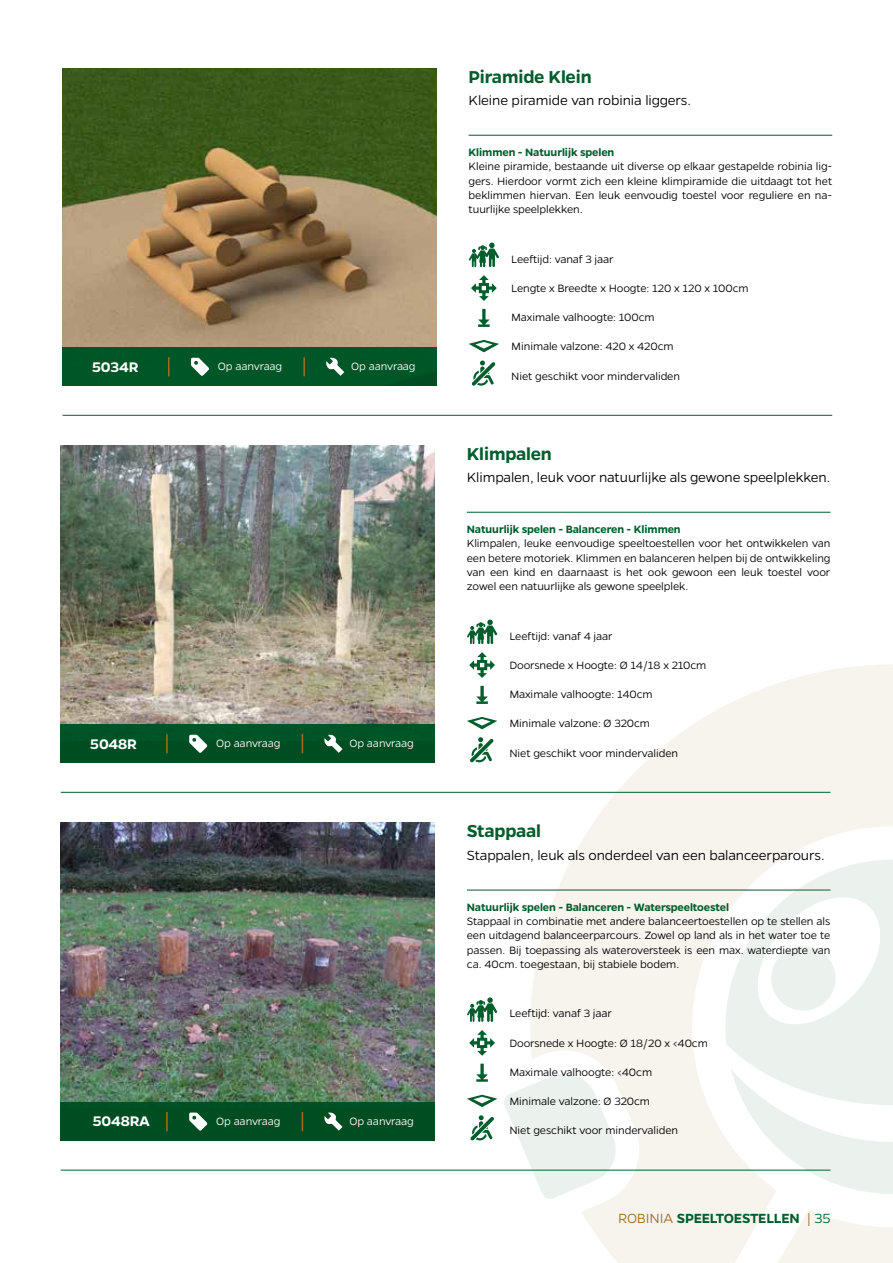
<style>
.page{position:relative;width:893px;height:1263px;background:#fff}
.page>*{position:absolute;margin:0;border:0;box-sizing:border-box;transform-origin:0 0}
.t1{font:600 19.5px "Gentona";letter-spacing:-.01em;color:#005d2c}
.t2{font:600 15.75px "Gentona";color:#fff}
.t3{font:300 15px "Gentona";letter-spacing:-.01em;color:#000}
.t4{font:600 15px "Gentona";letter-spacing:-.02em;color:#005d2c}
.t5{font:300 12px/14.4px "Gentona";letter-spacing:-.01em;color:#000;text-align:justify}
.t6{font:600 12px "Gentona";letter-spacing:-.01em;color:#005d2c}
.t7{font:300 12px "Gentona";letter-spacing:-.01em;color:#fff}
.s1{font-weight:300;color:#a16e21}
.s2{font-weight:300}
</style>
<div class="page">
<svg style="left:525px;top:665px;width:368px;height:598px;fill:#f7f3ed"></svg>
<svg style="left:503px;top:1069px;width:117px;height:131px"></svg>
<svg style="left:725px;top:859px;width:168px;height:335px"></svg>
<hr style="left:61px;top:792px;width:769px;height:1px;background:#005d2c">
<img style="left:61px;top:445px;width:374px;height:280px">
<div style="left:61px;top:725px;width:374px;height:38px;background:#004d22"></div>
<svg style="left:324px;top:734px;width:19px;height:19px"></svg>
<svg style="left:302px;top:734px;width:1px;height:19px"></svg>
<svg style="left:189px;top:735px;width:18px;height:18px"></svg>
<svg style="left:166px;top:734px;width:2px;height:19px"></svg>
<svg style="left:470px;top:737px;width:24px;height:25px"></svg>
<svg style="left:467px;top:717px;width:30px;height:12px"></svg>
<svg style="left:476px;top:686px;width:12px;height:18px"></svg>
<svg style="left:469px;top:652px;width:26px;height:26px"></svg>
<svg style="left:467px;top:620px;width:30px;height:24px"></svg>
<hr style="left:467px;top:512px;width:363px;height:1px;background:#005d2c">
<hr style="left:63px;top:415px;width:769px;height:1px;background:#005d2c">
<img style="left:63px;top:68px;width:374px;height:280px">
<div style="left:63px;top:348px;width:374px;height:38px;background:#005627"></div>
<svg style="left:326px;top:358px;width:18px;height:18px"></svg>
<svg style="left:303px;top:357px;width:2px;height:19px"></svg>
<svg style="left:191px;top:358px;width:18px;height:18px"></svg>
<svg style="left:168px;top:357px;width:1px;height:19px"></svg>
<svg style="left:472px;top:360px;width:23px;height:26px"></svg>
<svg style="left:469px;top:340px;width:30px;height:12px"></svg>
<svg style="left:478px;top:309px;width:12px;height:18px"></svg>
<svg style="left:471px;top:275px;width:26px;height:26px"></svg>
<svg style="left:469px;top:243px;width:30px;height:24px"></svg>
<hr style="left:469px;top:135px;width:363px;height:1px;background:#005d2c">
<hr style="left:61px;top:1170px;width:769px;height:1px;background:#005d2c">
<img style="left:61px;top:823px;width:374px;height:279px">
<div style="left:61px;top:1102px;width:374px;height:39px;background:#004d22"></div>
<svg style="left:324px;top:1112px;width:19px;height:18px"></svg>
<svg style="left:302px;top:1112px;width:1px;height:19px"></svg>
<svg style="left:189px;top:1112px;width:18px;height:19px"></svg>
<svg style="left:166px;top:1112px;width:2px;height:19px"></svg>
<svg style="left:470px;top:1115px;width:24px;height:25px"></svg>
<svg style="left:467px;top:1095px;width:30px;height:12px"></svg>
<svg style="left:476px;top:1064px;width:12px;height:18px"></svg>
<svg style="left:469px;top:1030px;width:26px;height:26px"></svg>
<svg style="left:467px;top:997px;width:30px;height:25px"></svg>
<hr style="left:467px;top:890px;width:363px;height:1px;background:#005d2c">
<h2 class="t2" style="left:92px;top:358px;width:48px">5034R</h2>
<p class="t7" style="left:218px;top:359px;width:66px">Op aanvraag</p>
<p class="t7" style="left:351px;top:359px;width:66px">Op aanvraag</p>
<h2 class="t2" style="left:90px;top:735px;width:48px">5048R</h2>
<p class="t7" style="left:216px;top:736px;width:66px">Op aanvraag</p>
<p class="t7" style="left:349px;top:736px;width:66px">Op aanvraag</p>
<h2 class="t2" style="left:93px;top:1112px;width:59px">5048RA</h2>
<p class="t7" style="left:216px;top:1114px;width:66px">Op aanvraag</p>
<p class="t7" style="left:349px;top:1114px;width:66px">Op aanvraag</p>
<h1 class="t1" style="left:469px;top:65px;width:125px">Piramide Klein</h1>
<p class="t3" style="left:469px;top:92px;width:224px">Kleine piramide van robinia liggers.</p>
<p class="t6" style="left:469px;top:145px;width:147px">Klimmen - Natuurlijk spelen</p>
<p class="t5" style="left:469px;top:159px;width:365px">Kleine piramide, bestaande uit diverse op elkaar gestapelde robinia lig&shy;gers. Hierdoor vormt zich een kleine klimpiramide die uitdaagt tot het beklimmen hiervan. Een leuk eenvoudig toestel voor reguliere en na&shy;tuurlijke speelplekken.</p>
<p class="t5" style="left:511px;top:251px;width:104px">Leeftijd: vanaf 3 jaar</p>
<p class="t5" style="left:511px;top:281px;width:239px">Lengte x Breedte x Hoogte: 120 x 120 x 100cm</p>
<p class="t5" style="left:511px;top:310px;width:145px">Maximale valhoogte: 100cm</p>
<p class="t5" style="left:511px;top:339px;width:164px">Minimale valzone: 420 x 420cm</p>
<p class="t5" style="left:511px;top:368px;width:170px">Niet geschikt voor mindervaliden</p>
<h1 class="t1" style="left:467px;top:442px;width:87px">Klimpalen</h1>
<p class="t3" style="left:467px;top:469px;width:365px">Klimpalen, leuk voor natuurlijke als gewone speelplekken.</p>
<p class="t6" style="left:467px;top:522px;width:215px">Natuurlijk spelen - Balanceren - Klimmen</p>
<p class="t5" style="left:467px;top:536px;width:365px">Klimpalen, leuke eenvoudige speeltoestellen voor het ontwikkelen van een betere motoriek. Klimmen en balanceren helpen bij de ontwikkeling van een kind en daarnaast is het ook gewoon een leuk toestel voor zowel een natuurlijke als gewone speelplek.</p>
<p class="t5" style="left:509px;top:628px;width:105px">Leeftijd: vanaf 4 jaar</p>
<p class="t5" style="left:509px;top:658px;width:199px">Doorsnede x Hoogte: Ø 14/18 x 210cm</p>
<p class="t5" style="left:509px;top:687px;width:145px">Maximale valhoogte: 140cm</p>
<p class="t5" style="left:509px;top:716px;width:142px">Minimale valzone: Ø 320cm</p>
<p class="t5" style="left:509px;top:745px;width:170px">Niet geschikt voor mindervaliden</p>
<h1 class="t1" style="left:467px;top:820px;width:76px">Stappaal</h1>
<p class="t3" style="left:467px;top:846px;width:359px">Stappalen, leuk als onderdeel van een balanceerparours.</p>
<p class="t6" style="left:467px;top:900px;width:264px">Natuurlijk spelen - Balanceren - Waterspeeltoestel</p>
<p class="t5" style="left:467px;top:914px;width:365px">Stappaal in combinatie met andere balanceertoestellen op te stellen als een uitdagend balanceerparcours. Zowel op land als in het water toe te passen. Bij toepassing als wateroversteek is een max. waterdiepte van ca. 40cm. toegestaan, bij stabiele bodem.</p>
<p class="t5" style="left:509px;top:1006px;width:104px">Leeftijd: vanaf 3 jaar</p>
<p class="t5" style="left:509px;top:1035px;width:200px">Doorsnede x Hoogte: Ø 18/20 x &lt;40cm</p>
<p class="t5" style="left:509px;top:1065px;width:144px">Maximale valhoogte: &lt;40cm</p>
<p class="t5" style="left:509px;top:1094px;width:142px">Minimale valzone: Ø 320cm</p>
<p class="t5" style="left:509px;top:1123px;width:170px">Niet geschikt voor mindervaliden</p>
<p class="t4" style="left:618px;top:1210px;width:214px"><span class="s1">ROBINIA</span> SPEELTOESTELLEN <span class="s1">|</span> <span class="s2">35</span></p>
</div>
